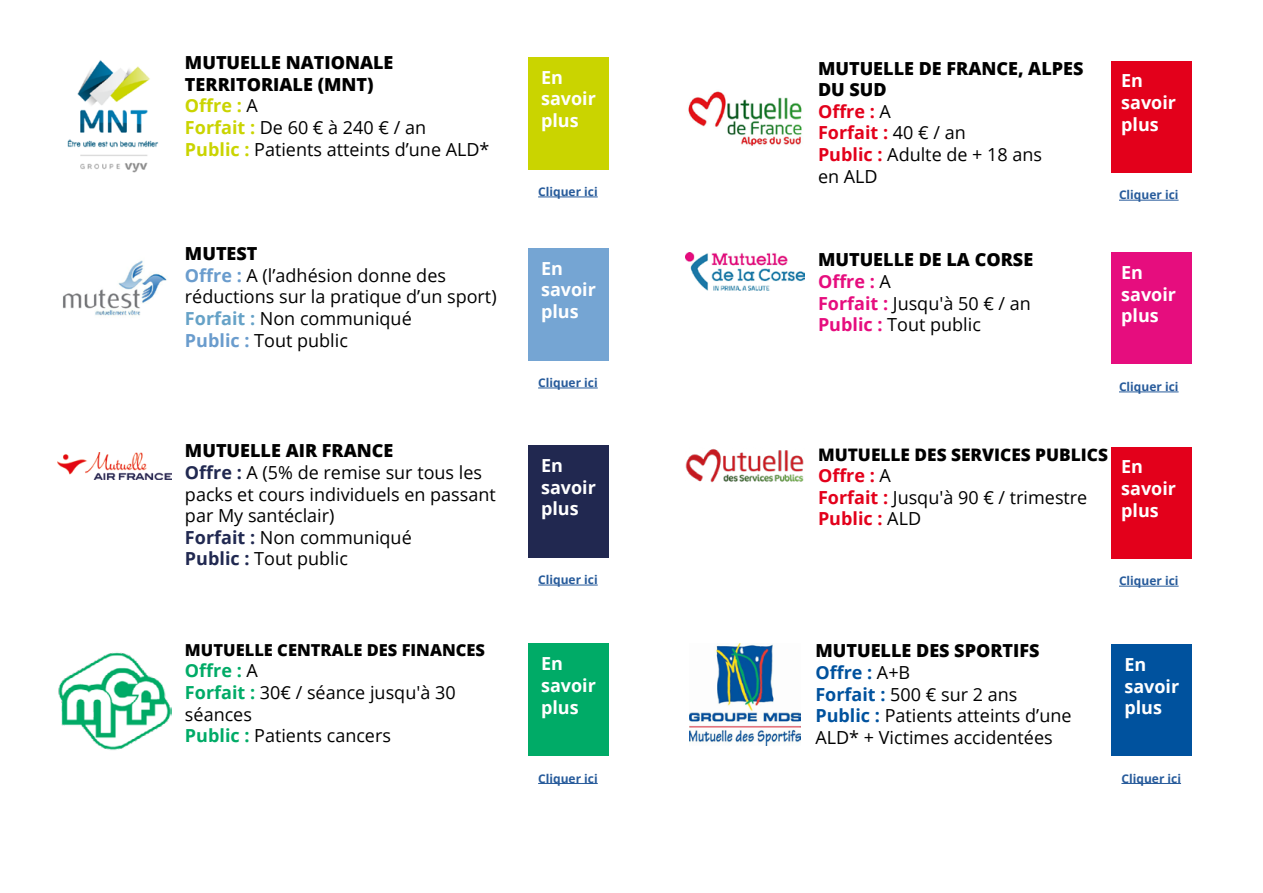
<style>
.page{position:relative;width:1263px;height:893px;background:#fff}
.page>*{position:absolute;margin:0;border:0;box-sizing:border-box;transform-origin:0 0}
.t1{font:18px/21.6px "Open Sans";color:#000}
.t2{font:700 18px/21.6px "Open Sans";color:#fff}
.t3{font:800 18px/21.6px "Open Sans";color:#000}
.t4{font:800 17.25px "Open Sans";color:#000}
.t5{font:800 16.5px "Open Sans";color:#000}
.t6{font:700 12px "Open Sans";color:#275b9b}
.s1{font-weight:800}
.s2{font-weight:700;color:#cad400}
.s3{font-weight:700;color:#6a9ccd}
.s4{font-weight:700;color:#66a2c7}
.s5{font-weight:700;color:#212951}
.s6{font-weight:700;color:#00ab67}
.s7{font-weight:700;color:#e3001b}
.s8{font-weight:400}
.s9{font-weight:700;color:#e60d7e}
.s10{font-weight:700;color:#00529e}
</style>
<div class="page">
<div style="left:528px;top:57px;width:80px;height:112px;background:#cad400"></div>
<div style="left:528px;top:248px;width:80px;height:112px;background:#75a5d3"></div>
<div style="left:528px;top:445px;width:80px;height:113px;background:#212850"></div>
<div style="left:528px;top:644px;width:80px;height:112px;background:#00ab67"></div>
<img style="left:67px;top:60px;width:92px;height:113px">
<img style="left:63px;top:260px;width:104px;height:56px">
<img style="left:58px;top:453px;width:114px;height:27px">
<img style="left:58px;top:652px;width:114px;height:98px">
<hr style="left:538px;top:197px;width:60px;height:1px;background:#275b9b">
<hr style="left:538px;top:388px;width:60px;height:1px;background:#275b9b">
<hr style="left:538px;top:585px;width:60px;height:1px;background:#275b9b">
<hr style="left:538px;top:783px;width:60px;height:1px;background:#275b9b">
<img style="left:688px;top:91px;width:114px;height:55px">
<img style="left:686px;top:253px;width:118px;height:38px">
<img style="left:686px;top:449px;width:118px;height:34px">
<div style="left:1111px;top:61px;width:81px;height:111px;background:#e3001b"></div>
<div style="left:1111px;top:253px;width:81px;height:111px;background:#e60d7e"></div>
<div style="left:1111px;top:447px;width:81px;height:111px;background:#e3001b"></div>
<hr style="left:1119px;top:200px;width:59px;height:1px;background:#275b9b">
<hr style="left:1119px;top:392px;width:59px;height:1px;background:#275b9b">
<hr style="left:1119px;top:586px;width:59px;height:1px;background:#275b9b">
<img style="left:689px;top:643px;width:111px;height:102px">
<div style="left:1111px;top:644px;width:81px;height:112px;background:#00529e"></div>
<hr style="left:1121px;top:783px;width:60px;height:1px;background:#275b9b">
<p class="t1" style="left:185px;top:51px;width:306px"><span class="s1">MUTUELLE NATIONALE<br>TERRITORIALE (MNT)<br></span><span class="s2">Offre :</span> A<br><span class="s2">Forfait :</span> De 60 € à 240 € / an<br><span class="s2">Public :</span> Patients atteints d’une ALD*</p>
<p class="t1" style="left:185px;top:242px;width:313px"><span class="s1">MUTEST<br></span><span class="s3">Offre :</span> A (l’adhésion donne des réductions sur la pratique d’un sport)<br><span class="s4">Forfait :</span> Non communiqué<br><span class="s3">Public :</span> Tout public</p>
<p class="t1" style="left:185px;top:439px;width:312px"><span class="s1">MUTUELLE AIR FRANCE<br></span><span class="s5">Offre :</span> A (5% de remise sur tous les packs et cours individuels en passant par My santéclair)<br><span class="s5">Forfait :</span> Non communiqué<br><span class="s5">Public :</span> Tout public</p>
<p class="t5" style="left:185px;top:637px;width:302px">MUTUELLE CENTRALE DES FINANCES</p>
<p class="t1" style="left:185px;top:659px;width:272px"><span class="s6">Offre :</span> A<br><span class="s6">Forfait :</span> 30€ / séance jusqu'à 30 séances<br><span class="s6">Public :</span> Patients cancers</p>
<p class="t2" style="left:541px;top:66px;width:56px">En savoir plus</p>
<p class="t6" style="left:538px;top:183px;width:61px">Cliquer ici</p>
<p class="t2" style="left:541px;top:257px;width:56px">En savoir plus</p>
<p class="t6" style="left:538px;top:374px;width:61px">Cliquer ici</p>
<p class="t2" style="left:541px;top:454px;width:56px">En savoir plus</p>
<p class="t6" style="left:538px;top:571px;width:61px">Cliquer ici</p>
<p class="t2" style="left:541px;top:652px;width:56px">En savoir plus</p>
<p class="t6" style="left:538px;top:770px;width:61px">Cliquer ici</p>
<p class="t3" style="left:818px;top:56px;width:267px">MUTUELLE DE FRANCE, ALPES<br>DU SUD<br><span class="s7">Offre :</span> <span class="s8">A<br></span><span class="s7">Forfait :</span> <span class="s8">40 € / an<br></span><span class="s7">Public :</span> <span class="s8">Adulte de + 18 ans<br>en ALD</span></p>
<p class="t1" style="left:818px;top:249px;width:217px"><span class="s1">MUTUELLE DE LA CORSE<br></span><span class="s9">Offre :</span> A<br><span class="s9">Forfait :</span> Jusqu'à 50 € / an<br><span class="s9">Public :</span> Tout public</p>
<p class="t2" style="left:1121px;top:70px;width:56px">En savoir plus</p>
<p class="t6" style="left:1119px;top:186px;width:61px">Cliquer ici</p>
<p class="t2" style="left:1121px;top:261px;width:56px">En savoir plus</p>
<p class="t6" style="left:1119px;top:378px;width:61px">Cliquer ici</p>
<p class="t4" style="left:818px;top:441px;width:292px">MUTUELLE DES SERVICES PUBLICS</p>
<p class="t1" style="left:818px;top:464px;width:271px"><span class="s7">Offre :</span> A<br><span class="s7">Forfait :</span> Jusqu'à 90 € / trimestre<br><span class="s7">Public :</span> ALD</p>
<p class="t2" style="left:1121px;top:456px;width:56px">En savoir plus</p>
<p class="t6" style="left:1119px;top:572px;width:61px">Cliquer ici</p>
<p class="t1" style="left:815px;top:640px;width:258px"><span class="s1">MUTUELLE DES SPORTIFS<br></span><span class="s10">Offre :</span> A+B<br><span class="s10">Forfait :</span> 500 € sur 2 ans<br><span class="s10">Public :</span> Patients atteints d’une<br>ALD* + Victimes accidentées</p>
<p class="t2" style="left:1124px;top:653px;width:56px">En savoir plus</p>
<p class="t6" style="left:1121px;top:770px;width:61px">Cliquer ici</p>
</div>
